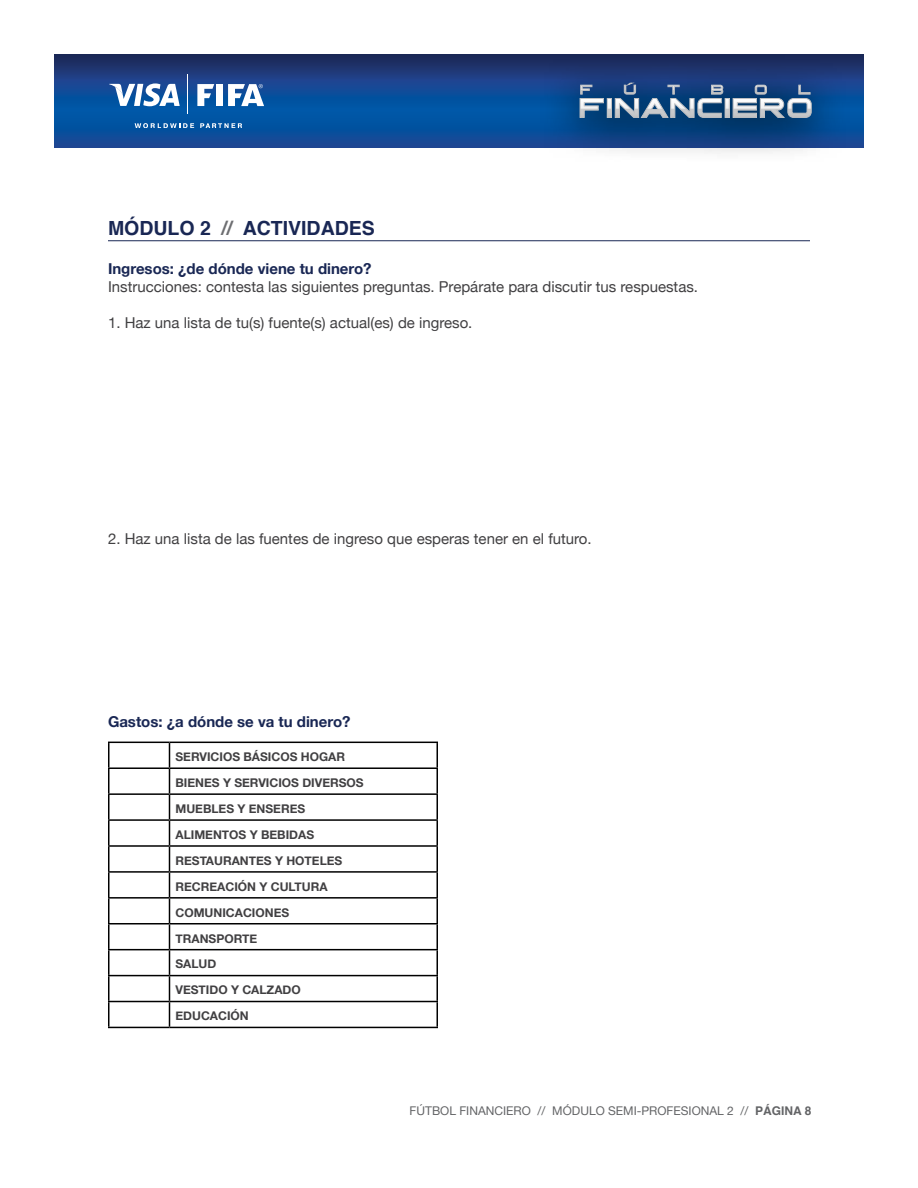
<style>
.page{position:relative;width:918px;height:1188px;background:#fff}
.page>*{position:absolute;margin:0;border:0;box-sizing:border-box;transform-origin:0 0}
.t1{font:700 19.5px "Helvetica";color:#192754}
.t2{font:15px "Helvetica Neue";color:#414042}
.t3{font:700 15px "Helvetica Neue";color:#192754}
.t4{font:700 12px/26px "Helvetica Neue";color:#414042}
.t5{font:12px "Helvetica Neue";color:#636466}
.s1{color:#6d6e71}
.s2{font-family:"Helvetica";font-weight:700}
</style>
<div class="page">
<hr style="left:108px;top:240px;width:702px;height:1px;background:#192754">
<hr style="left:108px;top:742px;width:62px;height:1px;background:#000">
<hr style="left:108px;top:743px;width:2px;height:24px;background:#000">
<hr style="left:170px;top:742px;width:268px;height:1px;background:#000">
<hr style="left:108px;top:767px;width:62px;height:2px;background:#000">
<hr style="left:108px;top:769px;width:2px;height:24px;background:#000">
<hr style="left:170px;top:767px;width:268px;height:2px;background:#000">
<hr style="left:108px;top:793px;width:62px;height:2px;background:#000">
<hr style="left:108px;top:795px;width:2px;height:24px;background:#000">
<hr style="left:170px;top:793px;width:268px;height:2px;background:#000">
<hr style="left:108px;top:819px;width:62px;height:2px;background:#000">
<hr style="left:108px;top:821px;width:2px;height:24px;background:#000">
<hr style="left:170px;top:819px;width:268px;height:2px;background:#000">
<hr style="left:108px;top:845px;width:62px;height:2px;background:#000">
<hr style="left:108px;top:847px;width:2px;height:24px;background:#000">
<hr style="left:170px;top:845px;width:268px;height:2px;background:#000">
<hr style="left:108px;top:871px;width:62px;height:2px;background:#000">
<hr style="left:108px;top:873px;width:2px;height:24px;background:#000">
<hr style="left:170px;top:871px;width:268px;height:2px;background:#000">
<hr style="left:108px;top:897px;width:62px;height:2px;background:#000">
<hr style="left:108px;top:899px;width:2px;height:24px;background:#000">
<hr style="left:170px;top:897px;width:268px;height:2px;background:#000">
<hr style="left:108px;top:923px;width:62px;height:2px;background:#000">
<hr style="left:108px;top:925px;width:2px;height:24px;background:#000">
<hr style="left:170px;top:923px;width:268px;height:2px;background:#000">
<hr style="left:108px;top:949px;width:62px;height:1px;background:#000">
<hr style="left:108px;top:950px;width:2px;height:25px;background:#000">
<hr style="left:170px;top:949px;width:268px;height:1px;background:#000">
<hr style="left:108px;top:975px;width:62px;height:1px;background:#000">
<hr style="left:108px;top:976px;width:2px;height:25px;background:#000">
<hr style="left:170px;top:975px;width:268px;height:1px;background:#000">
<hr style="left:108px;top:1001px;width:62px;height:1px;background:#000">
<hr style="left:108px;top:1002px;width:2px;height:25px;background:#000">
<hr style="left:170px;top:1001px;width:268px;height:1px;background:#000">
<svg style="left:169px;top:743px;width:1px;height:284px"></svg>
<svg style="left:437px;top:743px;width:1px;height:284px"></svg>
<hr style="left:108px;top:1027px;width:62px;height:1px;background:#000">
<hr style="left:170px;top:1027px;width:268px;height:1px;background:#000">
<svg style="left:54px;top:54px;width:810px;height:94px;background:#10478f"></svg>
<svg style="left:200px;top:123px;width:42px;height:5px"></svg>
<svg style="left:135px;top:123px;width:59px;height:5px"></svg>
<svg style="left:109px;top:83px;width:71px;height:23px"></svg>
<hr style="left:188px;top:74px;width:1px;height:40px;background:#fff">
<svg style="left:197px;top:84px;width:17px;height:22px"></svg>
<div style="left:216px;top:84px;width:7px;height:22px;background:#fff"></div>
<svg style="left:228px;top:84px;width:36px;height:22px"></svg>
<div style="left:541px;top:54px;width:309px;height:111px;background:#000;opacity:.75"></div>
<svg style="left:580px;top:85px;width:24px;height:33px"></svg>
<svg style="left:609px;top:100px;width:1px;height:16px"></svg>
<div style="left:607px;top:98px;width:5px;height:20px;border:1px solid #c0c1c3"></div>
<svg style="left:615px;top:83px;width:108px;height:35px;background:#517298"></svg>
<div style="left:725px;top:98px;width:4px;height:20px;border:1px solid #c0c1c3"></div>
<svg style="left:733px;top:85px;width:79px;height:33px;background:#6481a1"></svg>
<h1 class="t1" style="left:108px;top:212px;width:268px">MÓDULO 2 <span class="s1">//</span> ACTIVIDADES</h1>
<p class="t3" style="left:108px;top:256px;width:265px">Ingresos: ¿de dónde viene tu dinero?</p>
<p class="t2" style="left:108px;top:275px;width:592px">Instrucciones: contesta las siguientes preguntas. Prepárate para discutir tus respuestas.</p>
<p class="t2" style="left:108px;top:311px;width:366px">1. Haz una lista de tu(s) fuente(s) actual(es) de ingreso.</p>
<p class="t2" style="left:108px;top:527px;width:485px">2. Haz una lista de las fuentes de ingreso que esperas tener en el futuro.</p>
<p class="t3" style="left:108px;top:709px;width:244px">Gastos: ¿a dónde se va tu dinero?</p>
<p class="t4" style="left:176px;top:744px;width:190px">SERVICIOS BÁSICOS HOGAR<br>BIENES Y SERVICIOS DIVERSOS<br>MUEBLES Y ENSERES<br>ALIMENTOS Y BEBIDAS<br>RESTAURANTES Y HOTELES<br>RECREACIÓN Y CULTURA<br>COMUNICACIONES<br>TRANSPORTE<br>SALUD<br>VESTIDO Y CALZADO<br>EDUCACIÓN</p>
<p class="t5" style="left:410px;top:1102px;width:403px">FÚTBOL FINANCIERO // MÓDULO SEMI-PROFESIONAL 2 // <span class="s2">PÁGINA 8</span></p>
</div>
